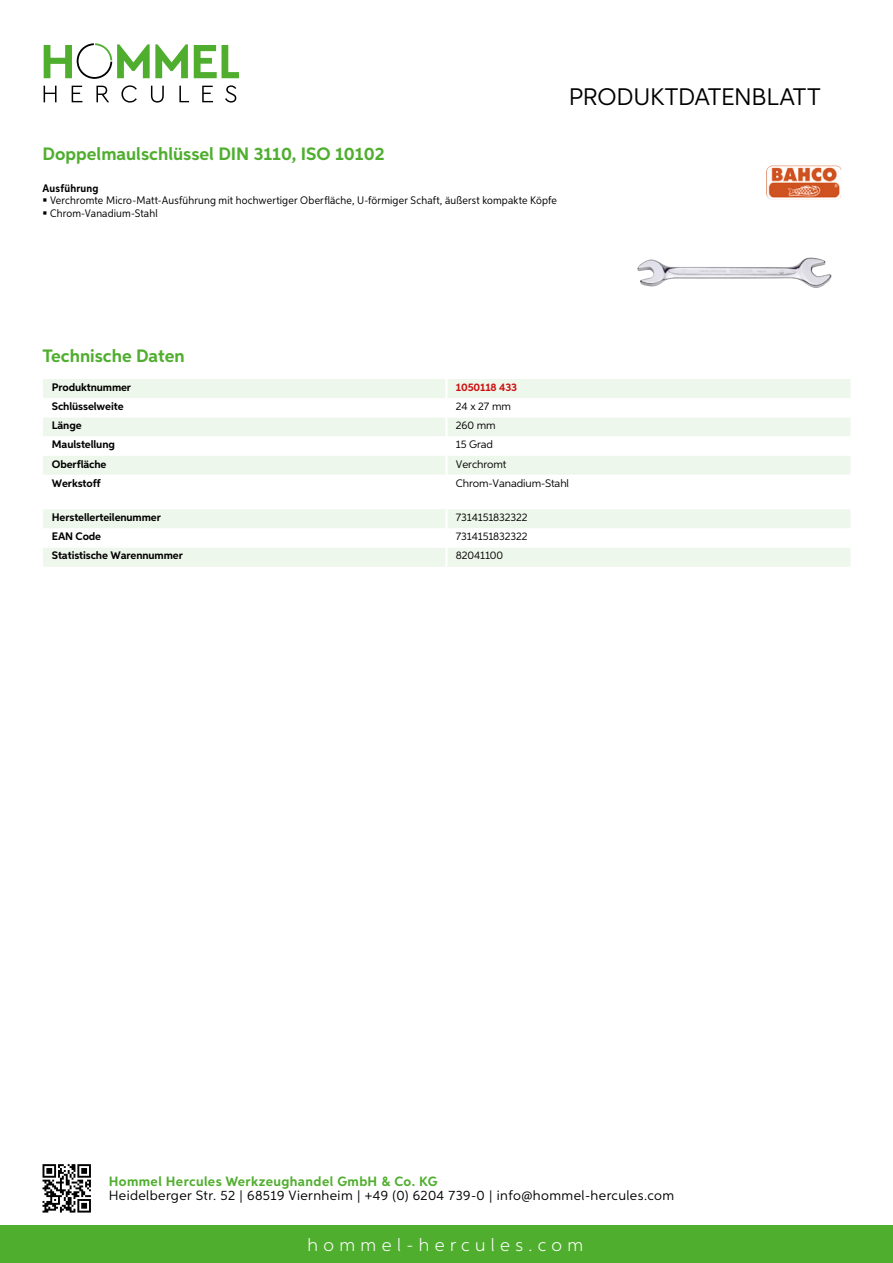
<style>
.page{position:relative;width:893px;height:1263px;background:#fff}
.page>*{position:absolute;margin:0;border:0;box-sizing:border-box;transform-origin:0 0}
.t1{font:24px "Aspira";letter-spacing:-.01em;color:#000}
.t2{font:700 18px "Aspira";color:#50ae2f}
.t3{font:300 18px "Aspira";letter-spacing:.3em;color:#fff}
.t4{font:13.5px "Aspira";letter-spacing:.03em;color:#000}
.t5{font:700 13.5px "Aspira";letter-spacing:.03em;color:#50ae2f}
.t6{font:700 10.95px "Aspira";letter-spacing:-.01em;color:#000}
.t7{font:10.95px/12.8px "Aspira Nar";letter-spacing:.015em;color:#000}
.t8{font:10.95px "Aspira";letter-spacing:-.01em;color:#000}
.t9{font:700 10.95px "Aspira";letter-spacing:-.01em;color:#cd1013}
.t10{font:700 10.95px "Aspira Nar";letter-spacing:.02em;color:#000}
</style>
<div class="page">
<div style="left:0;top:1226px;width:893px;height:37px;background:#50ae2f"></div>
<svg style="left:43px;top:1164px;width:48px;height:48px"></svg>
<svg style="left:194px;top:45px;width:45px;height:33px"></svg>
<svg style="left:44px;top:43px;width:144px;height:36px"></svg>
<svg style="left:44px;top:86px;width:13px;height:16px"></svg>
<svg style="left:72px;top:86px;width:10px;height:16px"></svg>
<svg style="left:96px;top:86px;width:13px;height:16px"></svg>
<svg style="left:121px;top:85px;width:16px;height:18px"></svg>
<svg style="left:151px;top:86px;width:13px;height:17px"></svg>
<svg style="left:179px;top:86px;width:10px;height:16px"></svg>
<svg style="left:202px;top:86px;width:11px;height:16px"></svg>
<svg style="left:225px;top:85px;width:11px;height:18px"></svg>
<div style="left:43px;top:379px;width:807px;height:19px;background:#eef7eb"></div>
<svg style="left:43px;top:418px;width:807px;height:57px;fill:#eef7eb"></svg>
<hr style="left:445px;top:379px;width:3px;height:19px;background:#fff">
<hr style="left:445px;top:417px;width:3px;height:19px;background:#fff">
<hr style="left:445px;top:436px;width:3px;height:20px;background:#fff">
<hr style="left:445px;top:456px;width:3px;height:19px;background:#fff">
<svg style="left:43px;top:509px;width:807px;height:58px"></svg>
<hr style="left:445px;top:547px;width:3px;height:20px;background:#fff">
<img style="left:637px;top:257px;width:195px;height:31px">
<img style="left:766px;top:166px;width:76px;height:33px">
<h1 class="t1" style="left:569px;top:82px;width:253px">Produktdatenblatt</h1>
<h2 class="t2" style="left:43px;top:142px;width:343px">Doppelmaulschlüssel DIN 3110, ISO 10102</h2>
<p class="t10" style="left:43px;top:181px;width:58px">Ausführung</p>
<p class="t7" style="left:50px;top:194px;width:508px">Verchromte Micro-Matt-Ausführung mit hochwertiger Oberfläche, U-förmiger Schaft, äußerst kompakte Köpfe<br>Chrom-Vanadium-Stahl</p>
<h2 class="t2" style="left:43px;top:345px;width:144px">Technische Daten</h2>
<p class="t6" style="left:52px;top:380px;width:81px">Produktnummer</p>
<p class="t9" style="left:456px;top:380px;width:63px">1050118 433</p>
<p class="t6" style="left:52px;top:400px;width:73px">Schlüsselweite</p>
<p class="t8" style="left:456px;top:400px;width:57px">24 x 27 mm</p>
<p class="t6" style="left:52px;top:419px;width:31px">Länge</p>
<p class="t8" style="left:456px;top:419px;width:41px">260 mm</p>
<p class="t6" style="left:52px;top:438px;width:65px">Maulstellung</p>
<p class="t8" style="left:456px;top:438px;width:39px">15 Grad</p>
<p class="t6" style="left:52px;top:457px;width:56px">Oberfläche</p>
<p class="t8" style="left:456px;top:457px;width:52px">Verchromt</p>
<p class="t6" style="left:52px;top:476px;width:50px">Werkstoff</p>
<p class="t8" style="left:456px;top:476px;width:115px">Chrom-Vanadium-Stahl</p>
<p class="t6" style="left:52px;top:511px;width:111px">Herstellerteilenummer</p>
<p class="t8" style="left:456px;top:511px;width:73px">7314151832322</p>
<p class="t6" style="left:52px;top:530px;width:51px">EAN Code</p>
<p class="t8" style="left:456px;top:530px;width:73px">7314151832322</p>
<p class="t6" style="left:52px;top:549px;width:132px">Statistische Warennummer</p>
<p class="t8" style="left:456px;top:549px;width:49px">82041100</p>
<p class="t5" style="left:109px;top:1172px;width:330px">Hommel Hercules Werkzeughandel GmbH &amp; Co. KG</p>
<p class="t4" style="left:109px;top:1187px;width:567px">Heidelberger Str. 52 | 68519 Viernheim | +49 (0) 6204 739-0 | info@hommel-hercules.com</p>
<h2 class="t3" style="left:307px;top:1234px;width:277px">hommel-hercules.com</h2>
</div>
